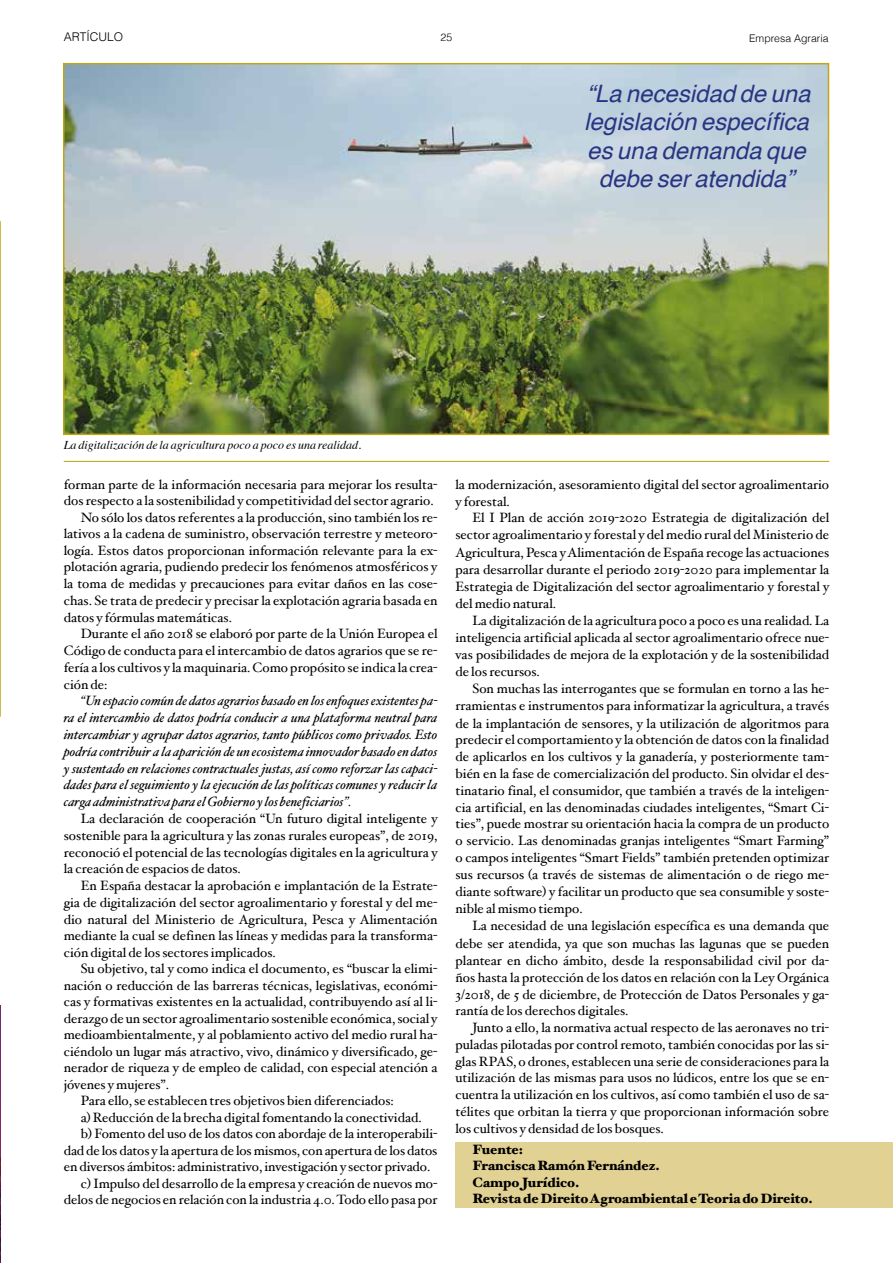
<style>
.page{position:relative;width:893px;height:1263px;background:#fff}
.page>*{position:absolute;margin:0;border:0;box-sizing:border-box;transform-origin:0 0}
.t1{font:italic 24px/28.5px "Helvetica";color:#283583;text-align:center}
.t2{font:13.5px/17px "Hoefler Text";color:#000;text-align:justify}
.t3{font:italic 13.5px/16.8px "Hoefler Text";color:#000;text-align:justify}
.t4{font:900 13.5px/16.5px "Hoefler Text";color:#000}
.t5{font:italic 12px "Times";color:#000}
.t6{font:300 12px "Helvetica";color:#000}
.t7{font:300 10.5px "Helvetica";color:#000}
</style>
<div class="page">
<div style="left:455px;top:1142px;width:438px;height:66px;background:#e1d193"></div>
<svg style="left:0;top:221px;width:1px;height:496px"></svg>
<img style="left:66px;top:66px;width:760px;height:366px">
<div style="left:63px;top:63px;width:766px;height:372px;border:2px solid #c0a614"></div>
<hr style="left:64px;top:461px;width:765px;height:1px;background:#c0a614">
<img style="left:0;top:1006px;width:1px;height:257px">
<p class="t6" style="left:64px;top:27px;width:61px">ARTÍCULO</p>
<p class="t7" style="left:441px;top:28px;width:13px">25</p>
<p class="t7" style="left:749px;top:29px;width:81px">Empresa Agraria</p>
<h1 class="t1" style="left:584px;top:79px;width:228px">“La necesidad de una legislación específica es una demanda que debe ser atendida”</h1>
<p class="t5" style="left:64px;top:435px;width:299px">La digitalización de la agricultura poco a poco es una realidad.</p>
<p class="t2" style="left:64px;top:476px;width:375px">forman parte de la información necesaria para mejorar los resulta-</p>
<p class="t2" style="left:64px;top:492px;width:371px">dos respecto a la sostenibilidad y competitividad del sector agrario.</p>
<p class="t2" style="left:81px;top:509px;width:358px">No sólo los datos referentes a la producción, sino también los re-</p>
<p class="t2" style="left:64px;top:525px;width:375px">lativos a la cadena de suministro, observación terrestre y meteoro-</p>
<p class="t2" style="left:64px;top:542px;width:375px">logía. Estos datos proporcionan información relevante para la ex-</p>
<p class="t2" style="left:64px;top:558px;width:375px">plotación agraria, pudiendo predecir los fenómenos atmosféricos y</p>
<p class="t2" style="left:64px;top:575px;width:375px">la toma de medidas y precauciones para evitar daños en las cose-</p>
<p class="t2" style="left:64px;top:591px;width:375px">chas. Se trata de predecir y precisar la explotación agraria basada en</p>
<p class="t2" style="left:64px;top:608px;width:170px">datos y fórmulas matemáticas.</p>
<p class="t2" style="left:81px;top:625px;width:358px">Durante el año 2018 se elaboró por parte de la Unión Europea el</p>
<p class="t2" style="left:64px;top:642px;width:375px">Código de conducta para el intercambio de datos agrarios que se re-</p>
<p class="t2" style="left:64px;top:659px;width:375px">fería a los cultivos y la maquinaria. Como propósito se indica la crea-</p>
<p class="t2" style="left:64px;top:675px;width:45px">ción de:</p>
<p class="t3" style="left:64px;top:692px;width:375px;text-indent:17px">“Un espacio común de datos agrarios basado en los enfoques existentes pa&shy;ra el intercambio de datos podría conducir a una plataforma neutral para intercambiar y agrupar datos agrarios, tanto públicos como privados. Esto podría contribuir a la aparición de un ecosistema innovador basado en datos y sustentado en relaciones contractuales justas, así como reforzar las capaci&shy;dades para el seguimiento y la ejecución de las políticas comunes y reducir la carga administrativa para el Gobierno y los beneficiarios”.</p>
<p class="t2" style="left:64px;top:810px;width:375px;text-indent:17px">La declaración de cooperación “Un futuro digital inteligente y sostenible para la agricultura y las zonas rurales europeas”, de 2019, reconoció el potencial de las tecnologías digitales en la agricultura y la creación de espacios de datos.</p>
<p class="t2" style="left:64px;top:877px;width:375px;text-indent:17px">En España destacar la aprobación e implantación de la Estrate&shy;gia de digitalización del sector agroalimentario y forestal y del me&shy;dio natural del Ministerio de Agricultura, Pesca y Alimentación mediante la cual se definen las líneas y medidas para la transforma&shy;ción digital de los sectores implicados.</p>
<p class="t2" style="left:81px;top:960px;width:358px">Su objetivo, tal y como indica el documento, es “buscar la elimi-</p>
<p class="t2" style="left:64px;top:977px;width:375px">nación o reducción de las barreras técnicas, legislativas, económi-</p>
<p class="t2" style="left:64px;top:993px;width:375px">cas y formativas existentes en la actualidad, contribuyendo así al li-</p>
<p class="t2" style="left:64px;top:1010px;width:375px">derazgo de un sector agroalimentario sostenible económica, social y</p>
<p class="t2" style="left:64px;top:1026px;width:375px">medioambientalmente, y al poblamiento activo del medio rural ha-</p>
<p class="t2" style="left:64px;top:1043px;width:375px">ciéndolo un lugar más atractivo, vivo, dinámico y diversificado, ge-</p>
<p class="t2" style="left:64px;top:1059px;width:375px">nerador de riqueza y de empleo de calidad, con especial atención a</p>
<p class="t2" style="left:64px;top:1076px;width:107px">jóvenes y mujeres”.</p>
<p class="t2" style="left:81px;top:1092px;width:315px">Para ello, se establecen tres objetivos bien diferenciados:</p>
<p class="t2" style="left:81px;top:1109px;width:342px">a) Reducción de la brecha digital fomentando la conectividad.</p>
<p class="t2" style="left:81px;top:1125px;width:358px">b) Fomento del uso de los datos con abordaje de la interoperabili-</p>
<p class="t2" style="left:64px;top:1142px;width:375px">dad de los datos y la apertura de los mismos, con apertura de los datos</p>
<p class="t2" style="left:64px;top:1158px;width:368px">en diversos ámbitos: administrativo, investigación y sector privado.</p>
<p class="t2" style="left:81px;top:1175px;width:358px">c) Impulso del desarrollo de la empresa y creación de nuevos mo-</p>
<p class="t2" style="left:64px;top:1191px;width:375px">delos de negocios en relación con la industria 4.0. Todo ello pasa por</p>
<p class="t2" style="left:455px;top:476px;width:375px">la modernización, asesoramiento digital del sector agroalimentario y forestal.</p>
<p class="t2" style="left:455px;top:509px;width:375px;text-indent:17px">El I Plan de acción 2019-2020 Estrategia de digitalización del sector agroalimentario y forestal y del medio rural del Ministerio de Agricultura, Pesca y Alimentación de España recoge las actuaciones para desarrollar durante el periodo 2019-2020 para implementar la Estrategia de Digitalización del sector agroalimentario y forestal y del medio natural.</p>
<p class="t2" style="left:455px;top:612px;width:375px;text-indent:17px">La digitalización de la agricultura poco a poco es una realidad. La inteligencia artificial aplicada al sector agroalimentario ofrece nue&shy;vas posibilidades de mejora de la explotación y de la sostenibilidad de los recursos.</p>
<p class="t2" style="left:455px;top:680px;width:375px;text-indent:17px">Son muchas las interrogantes que se formulan en torno a las he&shy;rramientas e instrumentos para informatizar la agricultura, a través de la implantación de sensores, y la utilización de algoritmos para predecir el comportamiento y la obtención de datos con la finalidad de aplicarlos en los cultivos y la ganadería, y posteriormente tam&shy;bién en la fase de comercialización del producto. Sin olvidar el des&shy;tinatario final, el consumidor, que también a través de la inteligen&shy;cia artificial, en las denominadas ciudades inteligentes, “Smart Ci&shy;ties”, puede mostrar su orientación hacia la compra de un producto o servicio. Las denominadas granjas inteligentes “Smart Farming” o campos inteligentes “Smart Fields” también pretenden optimizar sus recursos (a través de sistemas de alimentación o de riego me&shy;diante software) y facilitar un producto que sea consumible y soste&shy;nible al mismo tiempo.</p>
<p class="t2" style="left:455px;top:917px;width:375px;text-indent:17px">La necesidad de una legislación específica es una demanda que debe ser atendida, ya que son muchas las lagunas que se pueden plantear en dicho ámbito, desde la responsabilidad civil por da&shy;ños hasta la protección de los datos en relación con la Ley Orgánica 3/2018, de 5 de diciembre, de Protección de Datos Personales y ga&shy;rantía de los derechos digitales.</p>
<p class="t2" style="left:455px;top:1019px;width:375px;text-indent:17px">Junto a ello, la normativa actual respecto de las aeronaves no tri&shy;puladas pilotadas por control remoto, también conocidas por las si&shy;glas RPAS, o drones, establecen una serie de consideraciones para la utilización de las mismas para usos no lúdicos, entre los que se en&shy;cuentra la utilización en los cultivos, así como también el uso de sa&shy;télites que orbitan la tierra y que proporcionan información sobre los cultivos y densidad de los bosques.</p>
<p class="t4" style="left:472px;top:1141px;width:342px">Fuente:<br>Francisca Ramón Fernández.<br>Campo Jurídico.<br>Revista de Direito Agroambiental e Teoria do Direito.</p>
</div>
